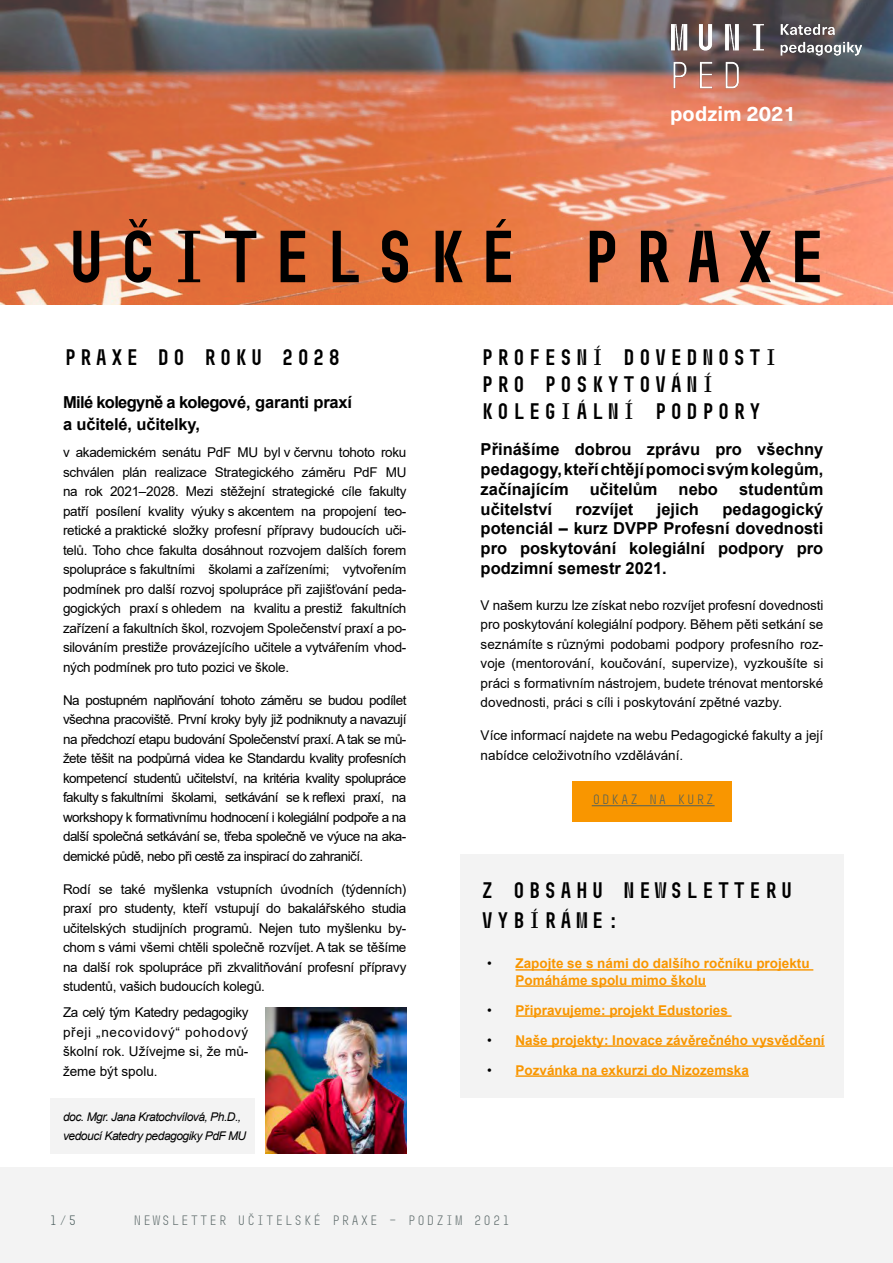
<style>
.page{position:relative;width:893px;height:1263px;background:#fff}
.page>*{position:absolute;margin:0;border:0;box-sizing:border-box;transform-origin:0 0}
.t1{font:700 73.5px "Muni";color:#000}
.t2{font:700 22.5px/27px "Muni";color:#000}
.t3{font:700 20.7px "Neue Haas Unica Pro";color:#fff}
.t4{font:700 16.5px/19.8px "Arial";color:#000;text-align:justify}
.t5{font:13.65px "Muni";color:#5e6b6b}
.t6{font:13.65px "Muni";color:#4d5f5f}
.t7{font:13.5px/19.5px "Arial";color:#000;text-align:justify}
.t8{font:700 13.5px/16.2px "Arial";color:#f99600}
.t9{font:13.5px "Muni";color:#4d5f5f}
.t10{font:italic 12px/19.5px "Arial";letter-spacing:-.04em;color:#000}
.s1{font-weight:400;color:#000}
</style>
<div class="page">
<div style="left:0;top:1167px;width:893px;height:96px;background:#f3f3f3"></div>
<div style="left:50px;top:1098px;width:205px;height:56px;background:#f3f3f3"></div>
<img style="left:0;top:0;width:893px;height:304px">
<img style="left:655px;top:8px;width:223px;height:96px">
<div style="left:460px;top:854px;width:384px;height:244px;background:#f3f3f3"></div>
<hr style="left:515px;top:969px;width:298px;height:1px;background:#f99600">
<hr style="left:515px;top:985px;width:191px;height:2px;background:#f99600">
<hr style="left:515px;top:1015px;width:217px;height:2px;background:#f99600">
<hr style="left:515px;top:1045px;width:310px;height:2px;background:#f99600">
<hr style="left:515px;top:1075px;width:234px;height:2px;background:#f99600">
<img style="left:265px;top:1007px;width:141px;height:147px">
<div style="left:572px;top:781px;width:160px;height:40px;background:#f99600"></div>
<hr style="left:592px;top:805px;width:123px;height:1px;background:#4d5f5f">
<h3 class="t3" style="left:670px;top:101px;width:128px">podzim 2021</h3>
<h1 class="t1" style="left:61px;top:217px;width:773px">UČITELSKÉ PRAXE</h1>
<h2 class="t2" style="left:62px;top:344px;width:281px">PRAXE DO ROKU 2028</h2>
<p class="t4" style="left:63px;top:391px;width:291px;line-height:22.5px">Milé kolegyně a kolegové, garanti praxí a učitelé, učitelky,</p>
<p class="t7" style="left:63px;top:443px;width:345px">v akademickém senátu PdF MU byl v červnu tohoto roku schválen plán realizace Strategického záměru PdF MU na rok 2021–2028. Mezi stěžejní strategické cíle fakulty patří posílení kvality výuky s akcentem na propojení teo&shy;retické a praktické složky profesní přípravy budoucích uči&shy;telů. Toho chce fakulta dosáhnout rozvojem dalších forem spolupráce s fakultními školami a zařízeními; vytvořením podmínek pro další rozvoj spolupráce při zajišťování peda&shy;gogických praxí s ohledem na kvalitu a prestiž fakultních zařízení a fakultních škol, rozvojem Společenství praxí a po&shy;silováním prestiže provázejícího učitele a vytvářením vhod&shy;ných podmínek pro tuto pozici ve škole.</p>
<p class="t7" style="left:63px;top:690px;width:345px">Na postupném naplňování tohoto záměru se budou podílet všechna pracoviště. První kroky byly již podniknuty a navazují na předchozí etapu budování Společenství praxí. A tak se mů&shy;žete těšit na podpůrná videa ke Standardu kvality profesních kompetencí studentů učitelství, na kritéria kvality spolupráce fakulty s fakultními školami, setkávání se k reflexi praxí, na workshopy k formativnímu hodnocení i kolegiální podpoře a na další společná setkávání se, třeba společně ve výuce na aka&shy;demické půdě, nebo při cestě za inspirací do zahraničí.</p>
<p class="t7" style="left:63px;top:879px;width:345px">Rodí se také myšlenka vstupních úvodních (týdenních) praxí pro studenty, kteří vstupují do bakalářského studia učitelských studijních programů. Nejen tuto myšlenku by&shy;chom s vámi všemi chtěli společně rozvíjet. A tak se těšíme na další rok spolupráce při zkvalitňování profesní přípravy studentů, vašich budoucích kolegů.</p>
<p class="t7" style="left:63px;top:1003px;width:187px">Za celý tým Katedry pedagogiky přeji „necovidový“ pohodový školní rok. Užívejme si, že mů&shy;žeme být spolu.</p>
<p class="t10" style="left:63px;top:1107px;width:185px">doc. Mgr. Jana Kratochvílová, Ph.D., vedoucí Katedry pedagogiky PdF MU</p>
<h2 class="t2" style="left:479px;top:344px;width:301px">PROFESNÍ DOVEDNOSTI<br>PRO POSKYTOVÁNÍ<br>KOLEGIÁLNÍ PODPORY</h2>
<p class="t4" style="left:481px;top:440px;width:344px">Přinášíme dobrou zprávu pro všechny pedagogy, kteří chtějí pomoci svým kolegům, začínajícím</p>
<p class="t4" style="left:590px;top:479px;width:69px">učitelům</p>
<p class="t4" style="left:679px;top:479px;width:41px">nebo</p>
<p class="t4" style="left:739px;top:479px;width:86px">studentům</p>
<p class="t4" style="left:481px;top:499px;width:344px;text-indent:242px">pedagogický potenciál – kurz DVPP Profesní dovednosti pro poskytování kolegiální podpory pro podzimní semestr 2021.</p>
<p class="t7" style="left:481px;top:595px;width:344px">V našem kurzu lze získat nebo rozvíjet profesní dovednosti pro poskytování kolegiální podpory. Během pěti setkání se seznámíte s různými podobami podpory profesního roz&shy;voje (mentorování, koučování, supervize), vyzkoušíte si práci s formativním nástrojem, budete trénovat mentorské dovednosti, práci s cíli i poskytování zpětné vazby.</p>
<p class="t7" style="left:481px;top:725px;width:344px">Více informací najdete na webu Pedagogické fakulty a její nabídce celoživotního vzdělávání.</p>
<p class="t9" style="left:592px;top:792px;width:124px">ODKAZ NA KURZ</p>
<p class="t4" style="left:481px;top:499px;width:73px">učitelství</p>
<p class="t4" style="left:576px;top:499px;width:59px">rozvíjet</p>
<p class="t4" style="left:657px;top:499px;width:44px">jejich</p>
<h2 class="t2" style="left:479px;top:875px;width:316px;line-height:30px">Z OBSAHU NEWSLETTERU<br>VYBÍRÁME:</h2>
<p class="t8" style="left:515px;top:956px;width:296px;text-indent:-28px"><span class="s1">•</span> Zapojte se s námi do dalšího ročníku projektu<br>Pomáháme spolu mimo školu</p>
<p class="t8" style="left:487px;top:1002px;width:242px"><span class="s1">•</span> Připravujeme: projekt Edustories</p>
<p class="t8" style="left:487px;top:1032px;width:339px"><span class="s1">•</span> Naše projekty: Inovace závěrečného vysvědčení</p>
<p class="t8" style="left:487px;top:1062px;width:263px"><span class="s1">•</span> Pozvánka na exkurzi do Nizozemska</p>
<p class="t6" style="left:49px;top:1213px;width:30px">1/5</p>
<p class="t5" style="left:133px;top:1213px;width:380px">NEWSLETTER UČITELSKÉ PRAXE – PODZIM 2021</p>
</div>
